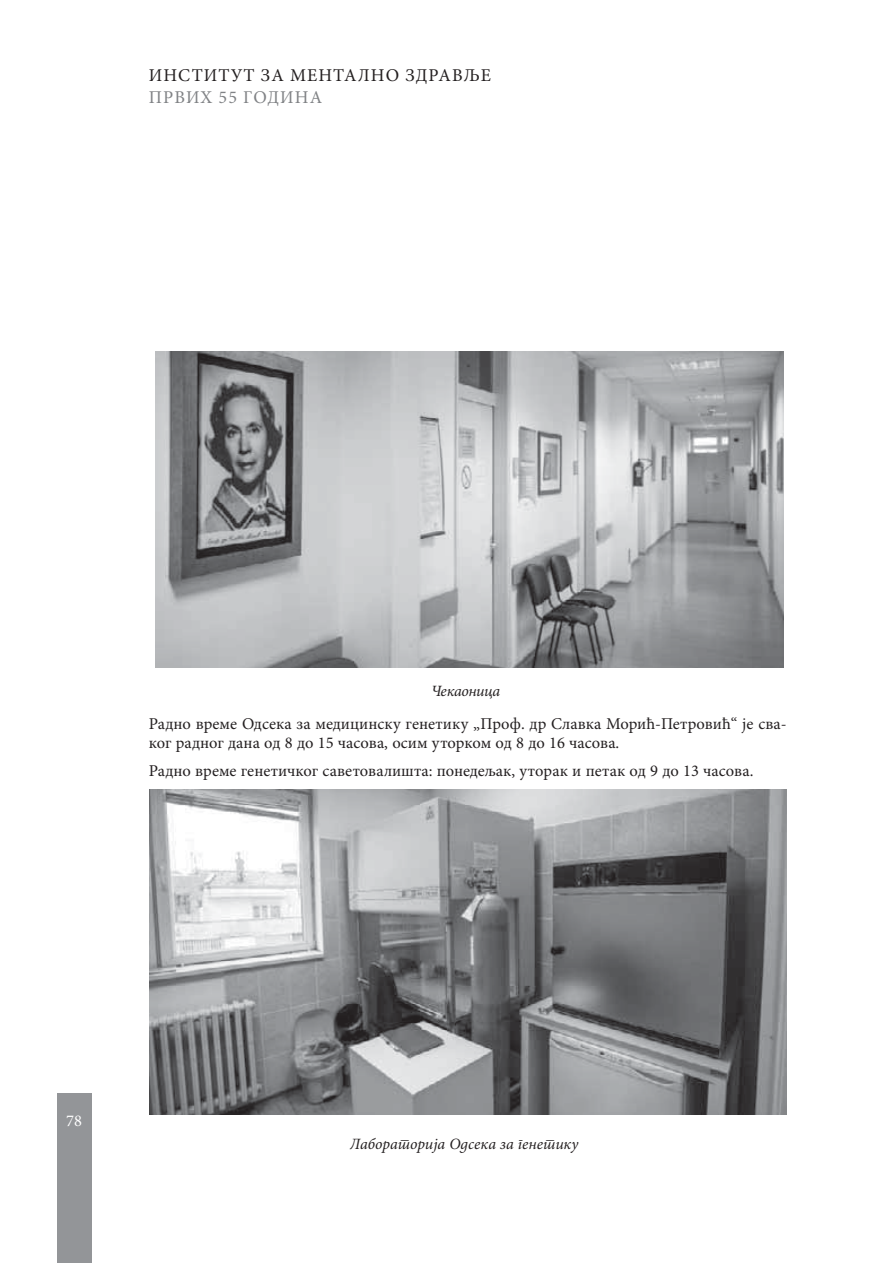
<style>
.page{position:relative;width:893px;height:1263px;background:#fff}
.page>*{position:absolute;margin:0;border:0;box-sizing:border-box;transform-origin:0 0}
.t1{font:18px "Minion Pro";letter-spacing:.06em;color:#231f20}
.t2{font:18px "Minion Pro";letter-spacing:.06em;color:#808285}
.t3{font:16.5px/18.9px "Minion Pro";color:#231f20}
.t4{font:16.5px "Minion Pro";color:#fff}
.t5{font:italic 15.75px "Minion Pro";color:#231f20}
.t6{font:italic 15.75px "Minion Pro";letter-spacing:-.025em;color:#231f20}
</style>
<div class="page">
<div style="left:57px;top:1093px;width:34px;height:170px;background:#939598"></div>
<img style="left:150px;top:790px;width:637px;height:324px">
<img style="left:156px;top:351px;width:628px;height:316px">
<p class="t1" style="left:149px;top:68px;width:344px">ИНСТИТУТ ЗА МЕНТАЛНО ЗДРАВЉЕ</p>
<p class="t2" style="left:149px;top:90px;width:175px">ПРВИХ 55 ГОДИНА</p>
<p class="t6" style="left:431px;top:685px;width:70px">Чекаоница</p>
<p class="t3" style="left:149px;top:716px;width:639px">Радно време Одсека за медицинску генетику „Проф. др Славка Морић-Петровић“ je сва&shy;ког радног дана од 8 до 15 часова, осим уторком од 8 до 16 часова.</p>
<p class="t3" style="left:149px;top:762px;width:606px">Радно време генетичког саветовалишта: понедељак, уторак и петак од 9 до 13 часова.</p>
<p class="t4" style="left:66px;top:1114px;width:17px">78</p>
<p class="t5" style="left:350px;top:1137px;width:230px">Лабораторија Одсека за генетику</p>
</div>
